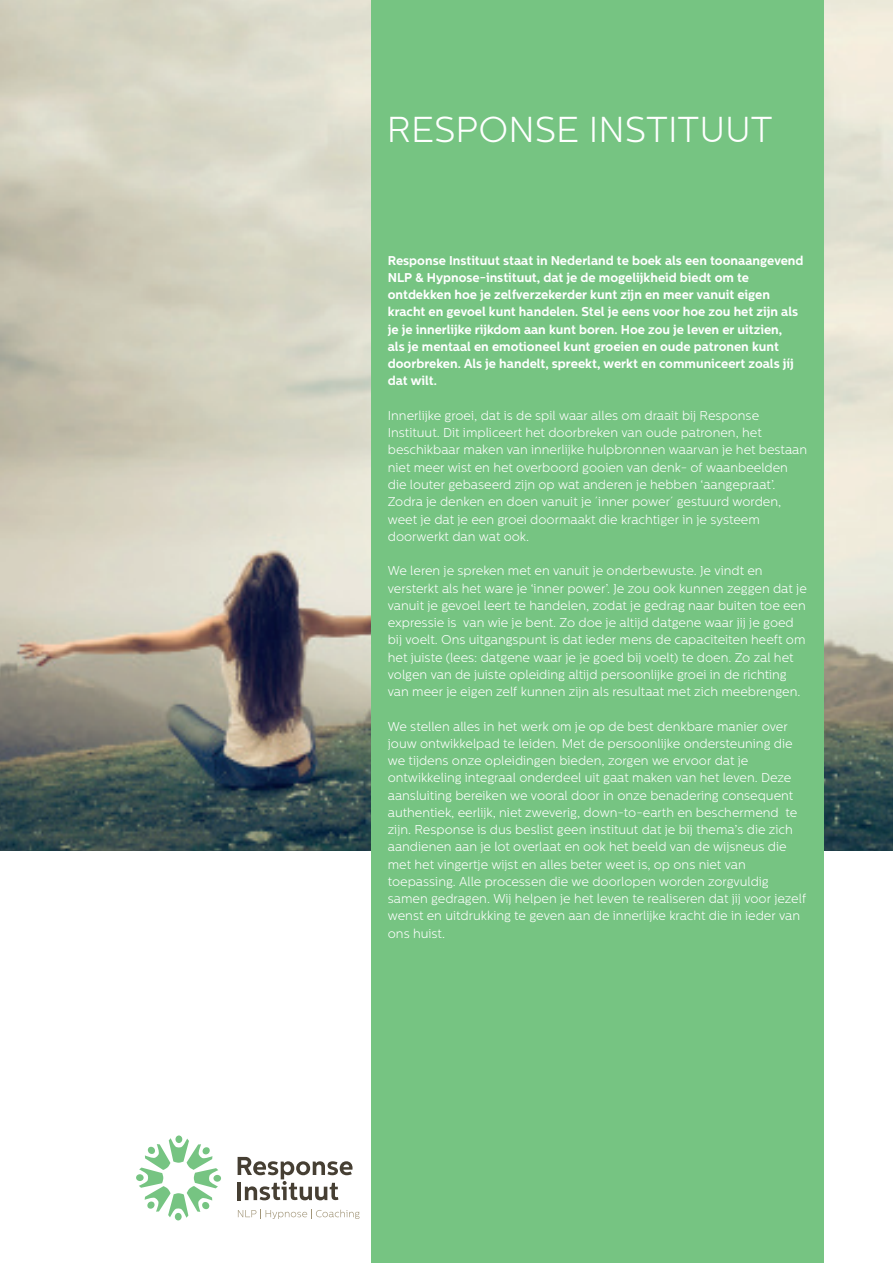
<style>
.page{position:relative;width:893px;height:1263px;background:#fff}
.page>*{position:absolute;margin:0;border:0;box-sizing:border-box;transform-origin:0 0}
.t1{font:300 36px "Centrale Sans";color:#fff}
.t2{font:300 12.75px/17.2px "Centrale Sans";color:#fff}
.t3{font:700 12.75px/17.2px "Centrale Sans";color:#fff}
</style>
<div class="page">
<img style="left:0;top:0;width:372px;height:850px">
<img style="left:824px;top:0;width:69px;height:850px">
<div style="left:372px;top:0;width:452px;height:1263px;background:#76c482"></div>
<svg style="left:238px;top:1209px;width:121px;height:10px"></svg>
<svg style="left:238px;top:1157px;width:115px;height:43px"></svg>
<div style="left:136px;top:1174px;width:8px;height:7px;background:#76c482;border-radius:50%"></div>
<div style="left:175px;top:1213px;width:7px;height:7px;background:#76c482;border-radius:50%"></div>
<div style="left:213px;top:1175px;width:8px;height:7px;background:#76c482;border-radius:50%"></div>
<svg style="left:139px;top:1138px;width:79px;height:80px"></svg>
<div style="left:175px;top:1135px;width:7px;height:8px;background:#76c482;border-radius:50%"></div>
<h1 class="t1" style="left:387px;top:109px;width:387px">RESPONSE INSTITUUT</h1>
<p class="t3" style="left:388px;top:251px;width:417px">Response Instituut staat in Nederland te boek als een toonaangevend NLP &amp; Hypnose-instituut, dat je de mogelijkheid biedt om te ontdekken hoe je zelfverzekerder kunt zijn en meer vanuit eigen kracht en gevoel kunt handelen. Stel je eens voor hoe zou het zijn als je je innerlijke rijkdom aan kunt boren. Hoe zou je leven er uitzien,<br>als je mentaal en emotioneel kunt groeien en oude patronen kunt doorbreken. Als je handelt, spreekt, werkt en communiceert zoals jíj dat wilt.</p>
<p class="t2" style="left:388px;top:407px;width:421px">Innerlijke groei, dat is de spil waar alles om draait bij Response Instituut. Dit impliceert het doorbreken van oude patronen, het beschikbaar maken van innerlijke hulpbronnen waarvan je het bestaan niet meer wist en het overboord gooien van denk- of waanbeelden die louter gebaseerd zijn op wat anderen je hebben ‘aangepraat’.<br>Zodra je denken en doen vanuit je ´inner power´ gestuurd worden, weet je dat je een groei doormaakt die krachtiger in je systeem doorwerkt dan wat ook.</p>
<p class="t2" style="left:388px;top:562px;width:420px">We leren je spreken met en vanuit je onderbewuste. Je vindt en versterkt als het ware je ‘inner power’. Je zou ook kunnen zeggen dat je vanuit je gevoel leert te handelen, zodat je gedrag naar buiten toe een expressie is van wie je bent. Zo doe je altijd datgene waar jij je goed bij voelt. Ons uitgangspunt is dat ieder mens de capaciteiten heeft om het juiste (lees: datgene waar je je goed bij voelt) te doen. Zo zal het volgen van de juiste opleiding altijd persoonlijke groei in de richting van meer je eigen zelf kunnen zijn als resultaat met zich meebrengen.</p>
<p class="t2" style="left:388px;top:717px;width:420px">We stellen alles in het werk om je op de best denkbare manier over jouw ontwikkelpad te leiden. Met de persoonlijke ondersteuning die we tijdens onze opleidingen bieden, zorgen we ervoor dat je ontwikkeling integraal onderdeel uit gaat maken van het leven. Deze aansluiting bereiken we vooral door in onze benadering consequent authentiek, eerlijk, niet zweverig, down-to-earth en beschermend te zijn. Response is dus beslist geen instituut dat je bij thema’s die zich aandienen aan je lot overlaat en ook het beeld van de wijsneus die met het vingertje wijst en alles beter weet is, op ons niet van toepassing. Alle processen die we doorlopen worden zorgvuldig samen gedragen. Wij helpen je het leven te realiseren dat jij voor jezelf wenst en uitdrukking te geven aan de innerlijke kracht die in ieder van ons huist.</p>
</div>
